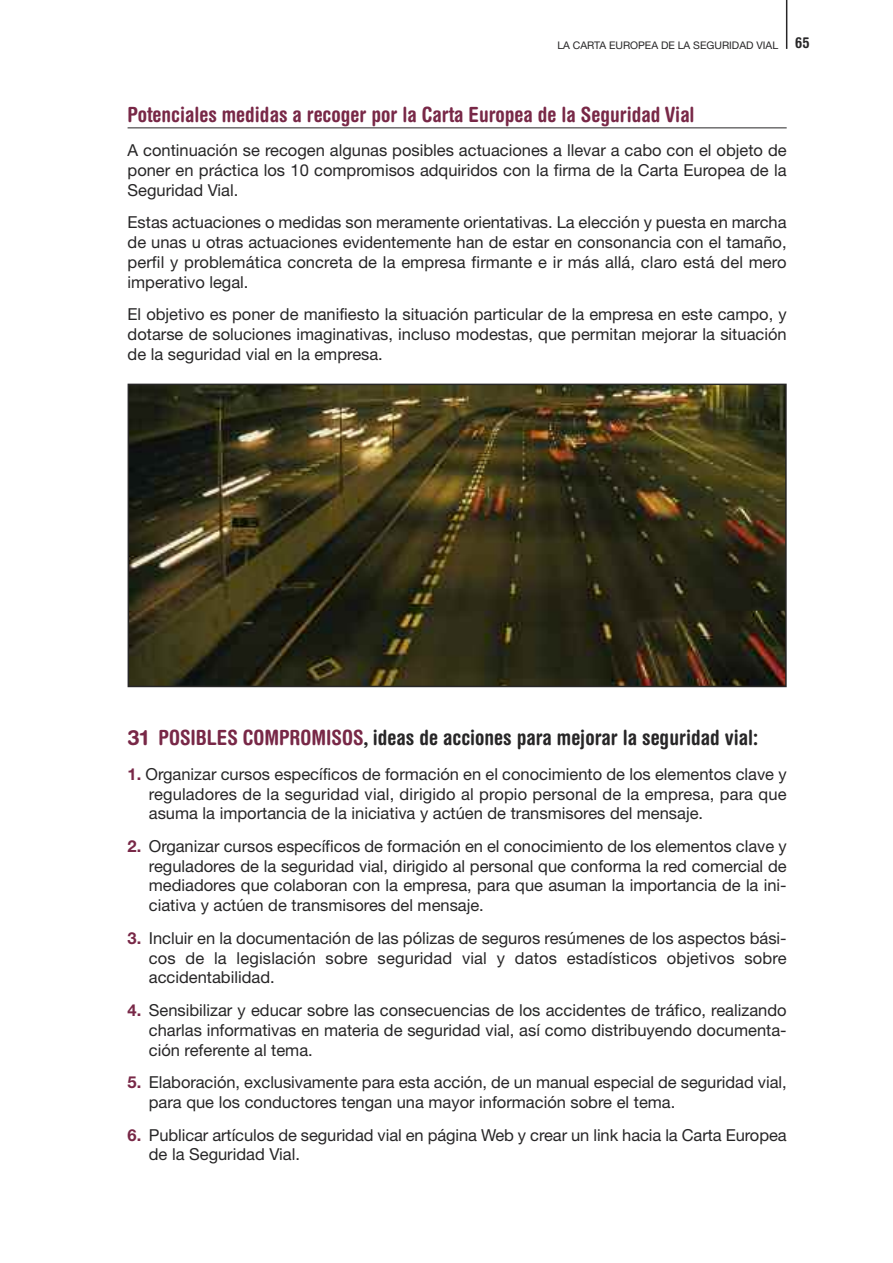
<style>
.page{position:relative;width:893px;height:1263px;background:#fff}
.page>*{position:absolute;margin:0;border:0;box-sizing:border-box;transform-origin:0 0}
.t1{font:700 condensed 21px "Helvetica Rounded";color:#272627}
.t2{font:700 condensed 21px "Helvetica Rounded";color:#782847}
.t3{font:16.5px/19.8px "Helvetica Neue";color:#272627;text-align:justify}
.t4{font:10.5px "Helvetica Neue";color:#272627}
.s1{font-family:"Helvetica Rounded";font-weight:700;font-stretch:condensed;font-size:15px}
.s2{font-stretch:normal;color:#782847}
.s3{color:#782847}
.s4{font-weight:700;color:#782847}
</style>
<div class="page">
<hr style="left:128px;top:128px;width:659px;height:1px;background:#272627">
<hr style="left:786px;top:0;width:1px;height:49px;background:#272627">
<img style="left:131px;top:387px;width:653px;height:297px">
<div style="left:128px;top:384px;width:659px;height:303px;border:2px solid #272627"></div>
<p class="t4" style="left:557px;top:41px;width:254px">LA CARTA EUROPEA DE LA SEGURIDAD VIAL <span class="s1">65</span></p>
<p class="t2" style="left:128px;top:107px;width:569px">Potenciales medidas a recoger por la Carta Europea de la Seguridad Vial</p>
<p class="t3" style="left:128px;top:142px;width:661px">A continuación se recogen algunas posibles actuaciones a llevar a cabo con el objeto de poner en práctica los 10 compromisos adquiridos con la firma de la Carta Europea de la Seguridad Vial.</p>
<p class="t3" style="left:128px;top:214px;width:661px">Estas actuaciones o medidas son meramente orientativas. La elección y puesta en marcha de unas u otras actuaciones evidentemente han de estar en consonancia con el tamaño, perfil y problemática concreta de la empresa firmante e ir más allá, claro está del mero imperativo legal.</p>
<p class="t3" style="left:128px;top:306px;width:661px">El objetivo es poner de manifiesto la situación particular de la empresa en este campo, y dotarse de soluciones imaginativas, incluso modestas, que permitan mejorar la situación de la seguridad vial en la empresa.</p>
<p class="t1" style="left:128px;top:730px;width:632px"><span class="s2">31</span> <span class="s3">POSIBLES COMPROMISOS</span>, ideas de acciones para mejorar la seguridad vial:</p>
<p class="t3" style="left:149px;top:765px;width:639px;text-indent:-21px"><span class="s4">1.</span> Organizar cursos específicos de formación en el conocimiento de los elementos clave y reguladores de la seguridad vial, dirigido al propio personal de la empresa, para que asuma la importancia de la iniciativa y actúen de transmisores del mensaje.</p>
<p class="t3" style="left:149px;top:838px;width:639px;text-indent:-21px"><span class="s4">2.</span> Organizar cursos específicos de formación en el conocimiento de los elementos clave y reguladores de la seguridad vial, dirigido al personal que conforma la red comercial de mediadores que colaboran con la empresa, para que asuman la importancia de la ini&shy;ciativa y actúen de transmisores del mensaje.</p>
<p class="t3" style="left:149px;top:930px;width:639px;text-indent:-21px"><span class="s4">3.</span> Incluir en la documentación de las pólizas de seguros resúmenes de los aspectos bási&shy;cos de la legislación sobre seguridad vial y datos estadísticos objetivos sobre accidentabilidad.</p>
<p class="t3" style="left:149px;top:1002px;width:639px;text-indent:-21px"><span class="s4">4.</span> Sensibilizar y educar sobre las consecuencias de los accidentes de tráfico, realizando charlas informativas en materia de seguridad vial, así como distribuyendo documenta&shy;ción referente al tema.</p>
<p class="t3" style="left:149px;top:1074px;width:639px;text-indent:-21px"><span class="s4">5.</span> Elaboración, exclusivamente para esta acción, de un manual especial de seguridad vial, para que los conductores tengan una mayor información sobre el tema.</p>
<p class="t3" style="left:149px;top:1126px;width:639px;text-indent:-21px"><span class="s4">6.</span> Publicar artículos de seguridad vial en página Web y crear un link hacia la Carta Europea de la Seguridad Vial.</p>
</div>
